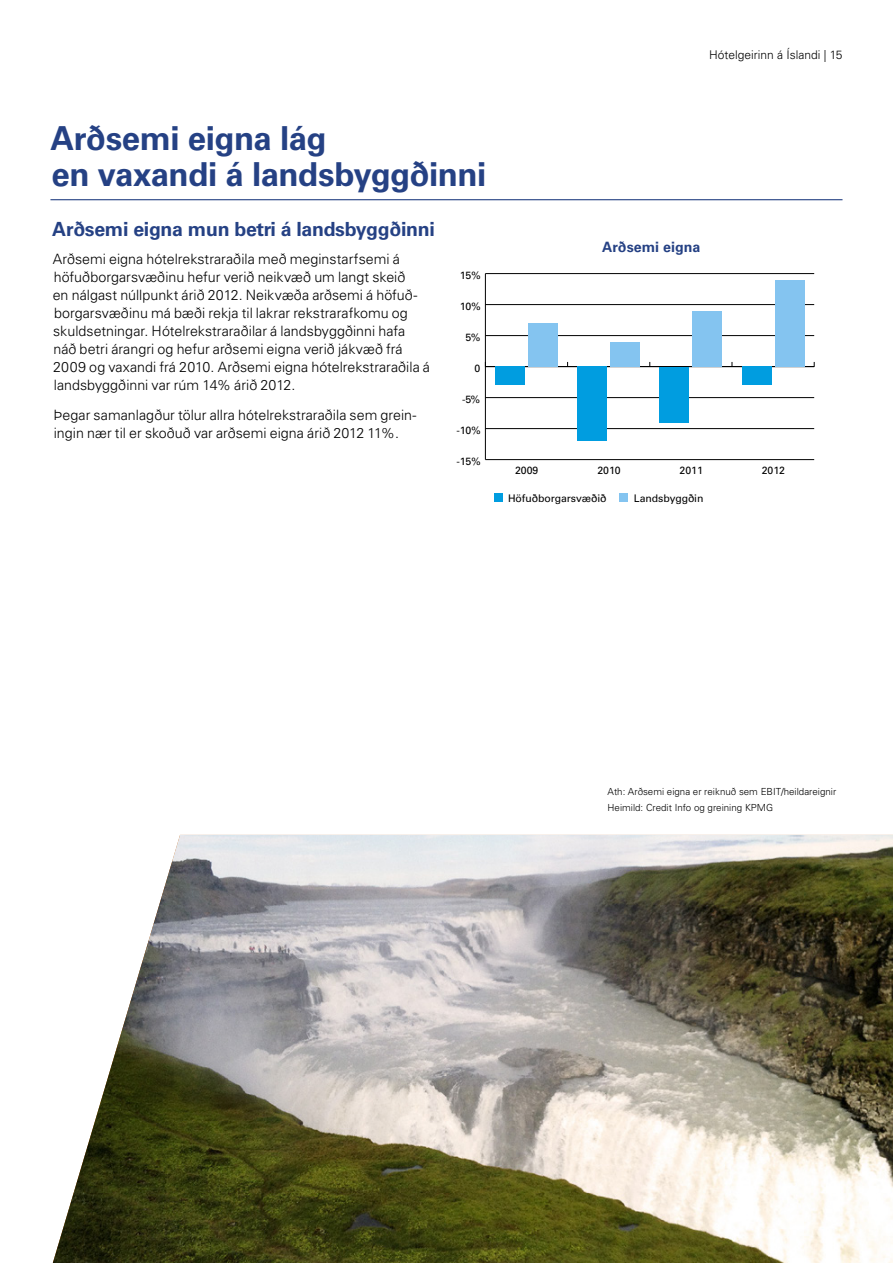
<style>
.page{position:relative;width:893px;height:1263px;background:#fff}
.page>*{position:absolute;margin:0;border:0;box-sizing:border-box;transform-origin:0 0}
.t1{font:700 33px/36px "Univers LT Std";letter-spacing:-.015em;color:#254184}
.t2{font:700 19.5px "Univers LT Std";letter-spacing:-.015em;color:#254184}
.t3{font:300 14.25px/18px "Univers LT Std";color:#000}
.t4{font:700 14.25px "Univers LT Std";color:#254184}
.t5{font:300 12px "Univers LT Std";color:#000}
.t6{font:10.5px "Univers";color:#000}
.t7{font:10.5px "Univers LT Std";letter-spacing:-.01em;color:#000}
.t8{font:300 9.75px/16.2px "Univers LT Std";color:#000}
</style>
<div class="page">
<hr style="left:485px;top:274px;width:1px;height:186px;background:#000">
<hr style="left:485px;top:459px;width:329px;height:1px;background:#000">
<hr style="left:485px;top:428px;width:329px;height:1px;background:#000">
<hr style="left:485px;top:397px;width:329px;height:1px;background:#000">
<hr style="left:485px;top:366px;width:329px;height:1px;background:#000">
<hr style="left:485px;top:335px;width:329px;height:1px;background:#000">
<hr style="left:485px;top:304px;width:329px;height:1px;background:#000">
<hr style="left:485px;top:273px;width:329px;height:1px;background:#000">
<div style="left:528px;top:323px;width:30px;height:44px;background:#84c4f0"></div>
<div style="left:610px;top:342px;width:30px;height:25px;background:#84c4f0"></div>
<div style="left:692px;top:311px;width:30px;height:56px;background:#84c4f0"></div>
<div style="left:775px;top:280px;width:29px;height:87px;background:#84c4f0"></div>
<div style="left:495px;top:367px;width:30px;height:18px;background:#009de0"></div>
<div style="left:577px;top:367px;width:30px;height:74px;background:#009de0"></div>
<div style="left:660px;top:367px;width:29px;height:55px;background:#009de0"></div>
<div style="left:742px;top:367px;width:29px;height:18px;background:#009de0"></div>
<hr style="left:50px;top:199px;width:792px;height:1px;background:#254184">
<div style="left:494px;top:493px;width:8px;height:9px;background:#009de0"></div>
<div style="left:619px;top:493px;width:9px;height:9px;background:#84c4f0"></div>
<img style="left:53px;top:835px;width:840px;height:428px">
<p class="t5" style="left:709px;top:48px;width:135px">Hótelgeirinn á Íslandi | 15</p>
<h1 class="t1" style="left:51px;top:121px;width:437px">Arðsemi eigna lág<br>en vaxandi á landsbyggðinni</h1>
<h2 class="t2" style="left:52px;top:218px;width:384px">Arðsemi eigna mun betri á landsbyggðinni</h2>
<p class="t3" style="left:53px;top:250px;width:379px">Arðsemi eigna hótelrekstraraðila með meginstarfsemi á höfuðborgarsvæðinu hefur verið neikvæð um langt skeið<br>en nálgast núllpunkt árið 2012. Neikvæða arðsemi á höfuð&shy;borgarsvæðinu má bæði rekja til lakrar rekstrarafkomu og skuldsetningar. Hótelrekstraraðilar á landsbyggðinni hafa náð betri árangri og hefur arðsemi eigna verið jákvæð frá 2009 og vaxandi frá 2010. Arðsemi eigna hótelrekstraraðila á landsbyggðinni var rúm 14% árið 2012.</p>
<p class="t3" style="left:54px;top:406px;width:365px">Þegar samanlagður tölur allra hótelrekstraraðila sem grein&shy;ingin nær til er skoðuð var arðsemi eigna árið 2012 11%.</p>
<p class="t6" style="left:460px;top:270px;width:23px">15%</p>
<p class="t6" style="left:460px;top:301px;width:23px">10%</p>
<p class="t6" style="left:465px;top:332px;width:17px">5%</p>
<p class="t6" style="left:474px;top:363px;width:7px">0</p>
<p class="t6" style="left:462px;top:393px;width:20px">-5%</p>
<p class="t6" style="left:456px;top:424px;width:26px">-10%</p>
<p class="t6" style="left:456px;top:455px;width:26px">-15%</p>
<p class="t4" style="left:602px;top:239px;width:100px">Arðsemi eigna</p>
<p class="t6" style="left:515px;top:464px;width:25px">2009</p>
<p class="t6" style="left:597px;top:464px;width:25px">2010</p>
<p class="t6" style="left:679px;top:464px;width:25px">2011</p>
<p class="t6" style="left:762px;top:464px;width:25px">2012</p>
<p class="t7" style="left:508px;top:492px;width:100px">Höfuðborgarsvæðið</p>
<p class="t7" style="left:634px;top:492px;width:71px">Landsbyggðin</p>
<p class="t8" style="left:608px;top:783px;width:230px">Ath: Arðsemi eigna er reiknuð sem EBIT/heildareignir<br>Heimild: Credit Info og greining KPMG</p>
</div>
